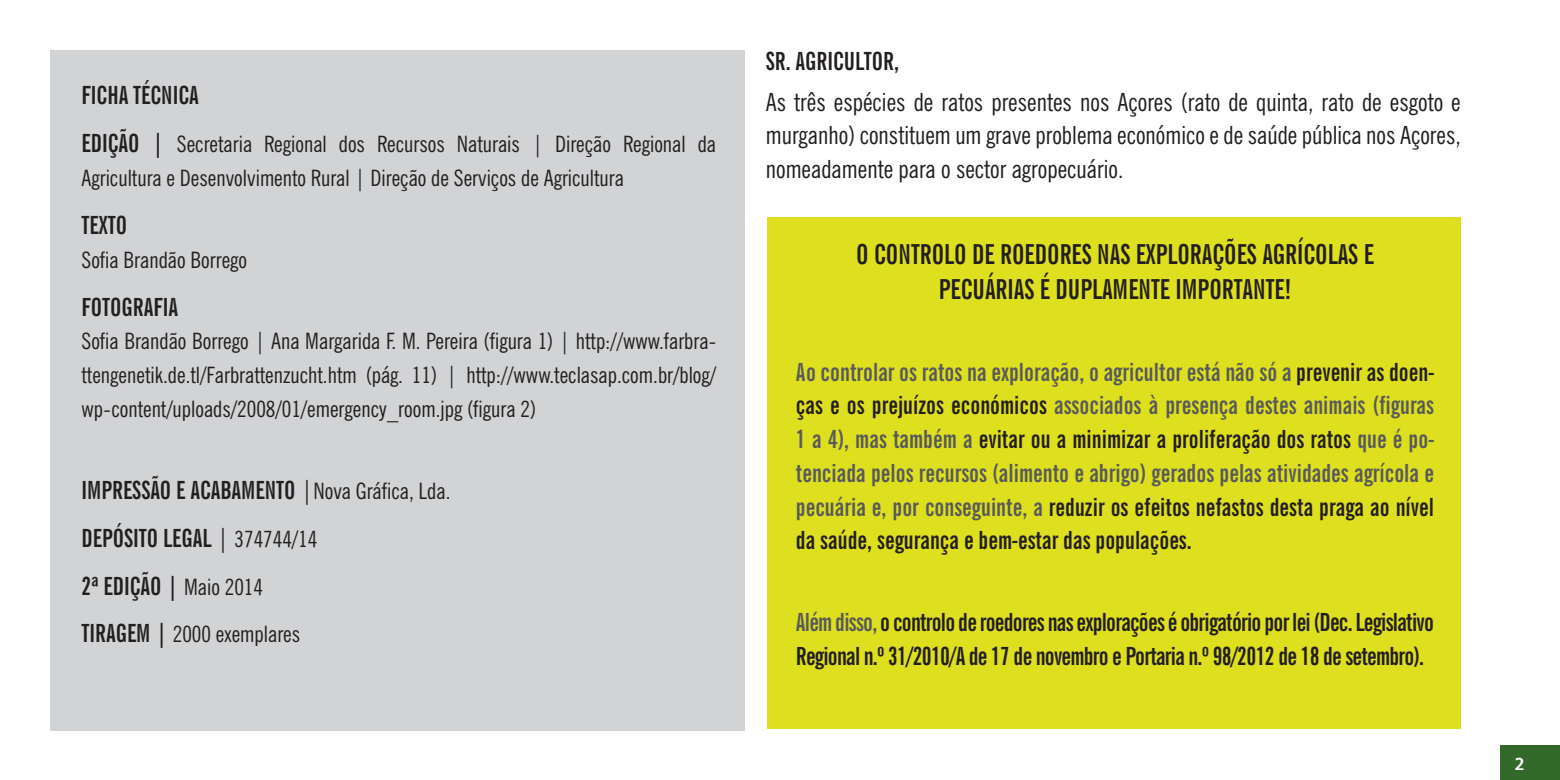
<style>
.page{position:relative;width:1560px;height:780px;background:#fff}
.page>*{position:absolute;margin:0;border:0;box-sizing:border-box;transform-origin:0 0}
.t1{font:700 extra-condensed 27.5px/35px "News Gothic BT";color:#231f20;text-align:center}
.t2{font:700 extra-condensed 25px/33.8px "News Gothic BT";color:#58595b;text-align:justify}
.t3{font:condensed 25px/33.8px "News Gothic BT";color:#231f20;text-align:justify}
.t4{font:700 extra-condensed 25px/33.8px "News Gothic BT";letter-spacing:-.03em;color:#231f20}
.t5{font:700 extra-condensed 25px/48px "News Gothic BT";color:#231f20}
.t6{font:condensed 22.5px/33.8px "News Gothic BT";color:#231f20}
.t7{font:17.5px "Humanist 777 BT Bold B";color:#fff}
.s1{font-weight:700;font-stretch:extra-condensed;font-size:25px}
.s2{font-weight:400;font-stretch:condensed}
.s3{font-weight:400;font-stretch:condensed;font-size:22.5px}
.s4{color:#231f20}
.s5{color:#58595b}
</style>
<div class="page">
<div style="left:1500px;top:745px;width:59px;height:35px;background:#33682b"></div>
<hr style="left:1559px;top:745px;width:1px;height:35px;background:#33682b">
<div style="left:767px;top:218px;width:693px;height:511px;background:#dedf1f"></div>
<div style="left:50px;top:50px;width:694px;height:680px;background:#d1d3d4"></div>
<p class="t5" style="left:81px;top:74px;width:119px">FICHA TÉCNICA</p>
<p class="t6" style="left:81px;top:128px;width:636px"><span class="s1">EDIÇÃO |</span> Secretaria Regional dos Recursos Naturais | Direção Regional da<br>Agricultura e Desenvolvimento Rural | Direção de Serviços de Agricultura</p>
<p class="t4" style="left:81px;top:211px;width:47px">TEXTO</p>
<p class="t6" style="left:81px;top:244px;width:167px">Sofia Brandão Borrego</p>
<p class="t5" style="left:81px;top:285px;width:98px">FOTOGRAFIA</p>
<p class="t6" style="left:81px;top:325px;width:636px;text-align:justify">Sofia Brandão Borrego | Ana Margarida F. M. Pereira (figura 1) | http://www.farbra&shy;ttengenetik.de.tl/Farbrattenzucht.htm (pág. 11) | http://www.teclasap.com.br/blog/ wp-content/uploads/2008/01/emergency_room.jpg (figura 2)</p>
<p class="t5" style="left:81px;top:468px;width:370px">IMPRESSÃO E ACABAMENTO <span class="s2">|</span><span class="s3">Nova Gráfica, Lda.<br></span>DEPÓSITO LEGAL <span class="s2">|</span> <span class="s3">374744/14<br></span>2ª EDIÇÃO | <span class="s3">Maio 2014</span></p>
<p class="t6" style="left:81px;top:618px;width:220px"><span class="s1">TIRAGEM |</span> 2000 exemplares</p>
<p class="t5" style="left:765px;top:40px;width:135px">SR. AGRICULTOR,</p>
<p class="t3" style="left:765px;top:86px;width:696px">As três espécies de ratos presentes nos Açores (rato de quinta, rato de esgoto e murganho) constituem um grave problema económico e de saúde pública nos Açores, nomeadamente para o sector agropecuário.</p>
<p class="t1" style="left:856px;top:240px;width:519px">O CONTROLO DE ROEDORES NAS EXPLORAÇÕES AGRÍCOLAS E<br>PECUÁRIAS É DUPLAMENTE IMPORTANTE!</p>
<p class="t2" style="left:795px;top:358px;width:639px">Ao controlar os ratos na exploração, o agricultor está não só a <span class="s4">prevenir as doen&shy;ças e os prejuízos económicos</span> associados à presença destes animais (figuras 1 a 4), mas também a <span class="s4">evitar ou a minimizar a proliferação dos ratos</span> que é po&shy;tenciada pelos recursos (alimento e abrigo) gerados pelas atividades agrícola e pecuária e, por conseguinte, a <span class="s4">reduzir os efeitos nefastos desta praga ao nível da saúde, segurança e bem-estar das populações.</span></p>
<p class="t4" style="left:795px;top:608px;width:639px"><span class="s5">Além disso,</span> o controlo de roedores nas explorações é obrigatório por lei (Dec. Legislativo<br>Regional n.º 31/2010/A de 17 de novembro e Portaria n.º 98/2012 de 18 de setembro).</p>
<p class="t7" style="left:1514px;top:752px;width:12px">2</p>
</div>
